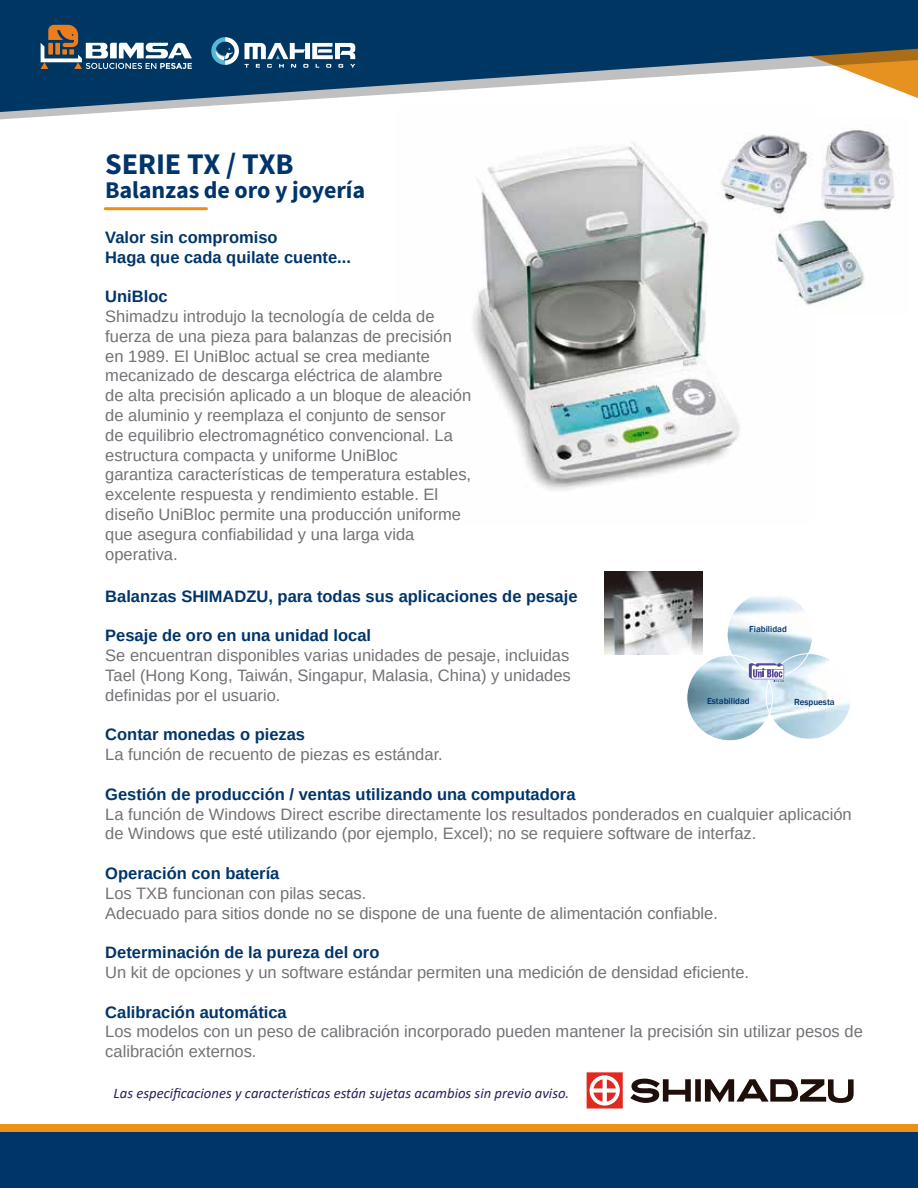
<style>
.page{position:relative;width:918px;height:1188px;background:#fff}
.page>*{position:absolute;margin:0;border:0;box-sizing:border-box;transform-origin:0 0}
.t1{font:700 30px "Source Sans Pro";letter-spacing:-.005em;color:#00356a}
.t2{font:700 24px "Source Sans Pro";letter-spacing:-.005em;color:#00356a}
.t3{font:16.5px/19.8px "Arimo";color:#727277}
.t4{font:700 16.5px/19.8px "Arimo";color:#00356a}
.t5{font:italic 14.7px "Calibri";color:#27215a}
.t6{font:500 9px "Franklin Gothic";color:#00356a}
</style>
<div class="page">
<img style="left:688px;top:592px;width:162px;height:147px">
<img style="left:605px;top:571px;width:97px;height:83px">
<svg style="left:749px;top:663px;width:35px;height:19px"></svg>
<img style="left:473px;top:142px;width:267px;height:348px">
<img style="left:710px;top:130px;width:185px;height:185px">
<div style="left:0;top:1124px;width:918px;height:64px;background:#ee8f16"></div>
<div style="left:0;top:1132px;width:918px;height:56px;background:#00356a"></div>
<svg style="left:587px;top:1072px;width:36px;height:37px"></svg>
<svg style="left:630px;top:1079px;width:224px;height:24px"></svg>
<hr style="left:105px;top:207px;width:101px;height:3px;background:#ee8f16">
<svg style="left:0;top:0;width:918px;height:113px;fill:#003762"></svg>
<svg style="left:41px;top:25px;width:151px;height:44px"></svg>
<svg style="left:211px;top:37px;width:144px;height:31px"></svg>
<h1 class="t1" style="left:105px;top:144px;width:190px">SERIE TX / TXB</h1>
<h2 class="t2" style="left:105px;top:175px;width:261px">Balanzas de oro y joyería</h2>
<p class="t4" style="left:105px;top:228px;width:247px">Valor sin compromiso<br>Haga que cada quilate cuente...</p>
<p class="t4" style="left:105px;top:287px;width:64px">UniBloc</p>
<p class="t3" style="left:105px;top:307px;width:368px">Shimadzu introdujo la tecnología de celda de fuerza de una pieza para balanzas de precisión en 1989. El UniBloc actual se crea mediante mecanizado de descarga eléctrica de alambre<br>de alta precisión aplicado a un bloque de aleación de aluminio y reemplaza el conjunto de sensor<br>de equilibrio electromagnético convencional. La estructura compacta y uniforme UniBloc<br>garantiza características de temperatura estables, excelente respuesta y rendimiento estable. El diseño UniBloc permite una producción uniforme que asegura confiabilidad y una larga vida operativa.</p>
<p class="t4" style="left:105px;top:586px;width:474px">Balanzas SHIMADZU, para todas sus aplicaciones de pesaje</p>
<p class="t4" style="left:105px;top:626px;width:267px">Pesaje de oro en una unidad local</p>
<p class="t3" style="left:105px;top:646px;width:467px;text-align:justify">Se encuentran disponibles varias unidades de pesaje, incluidas Tael (Hong Kong, Taiwán, Singapur, Malasia, China) y unidades definidas por el usuario.</p>
<p class="t4" style="left:105px;top:725px;width:201px">Contar monedas o piezas</p>
<p class="t3" style="left:105px;top:745px;width:339px">La función de recuento de piezas es estándar.</p>
<p class="t4" style="left:105px;top:784px;width:472px">Gestión de producción / ventas utilizando una computadora</p>
<p class="t3" style="left:105px;top:804px;width:748px">La función de Windows Direct escribe directamente los resultados ponderados en cualquier aplicación de Windows que esté utilizando (por ejemplo, Excel); no se requiere software de interfaz.</p>
<p class="t4" style="left:105px;top:864px;width:176px">Operación con batería</p>
<p class="t3" style="left:105px;top:883px;width:614px">Los TXB funcionan con pilas secas.<br>Adecuado para sitios donde no se dispone de una fuente de alimentación confiable.</p>
<p class="t4" style="left:105px;top:943px;width:276px">Determinación de la pureza del oro</p>
<p class="t3" style="left:105px;top:962px;width:645px">Un kit de opciones y un software estándar permiten una medición de densidad eficiente.</p>
<p class="t4" style="left:105px;top:1002px;width:183px">Calibración automática</p>
<p class="t3" style="left:105px;top:1022px;width:759px">Los modelos con un peso de calibración incorporado pueden mantener la precisión sin utilizar pesos de calibración externos.</p>
<p class="t6" style="left:749px;top:623px;width:39px">Fiabilidad</p>
<p class="t6" style="left:707px;top:695px;width:44px">Estabilidad</p>
<p class="t6" style="left:794px;top:697px;width:42px">Respuesta</p>
<p class="t5" style="left:114px;top:1083px;width:457px">Las especificaciones y características están sujetas acambios sin previo aviso.</p>
</div>
